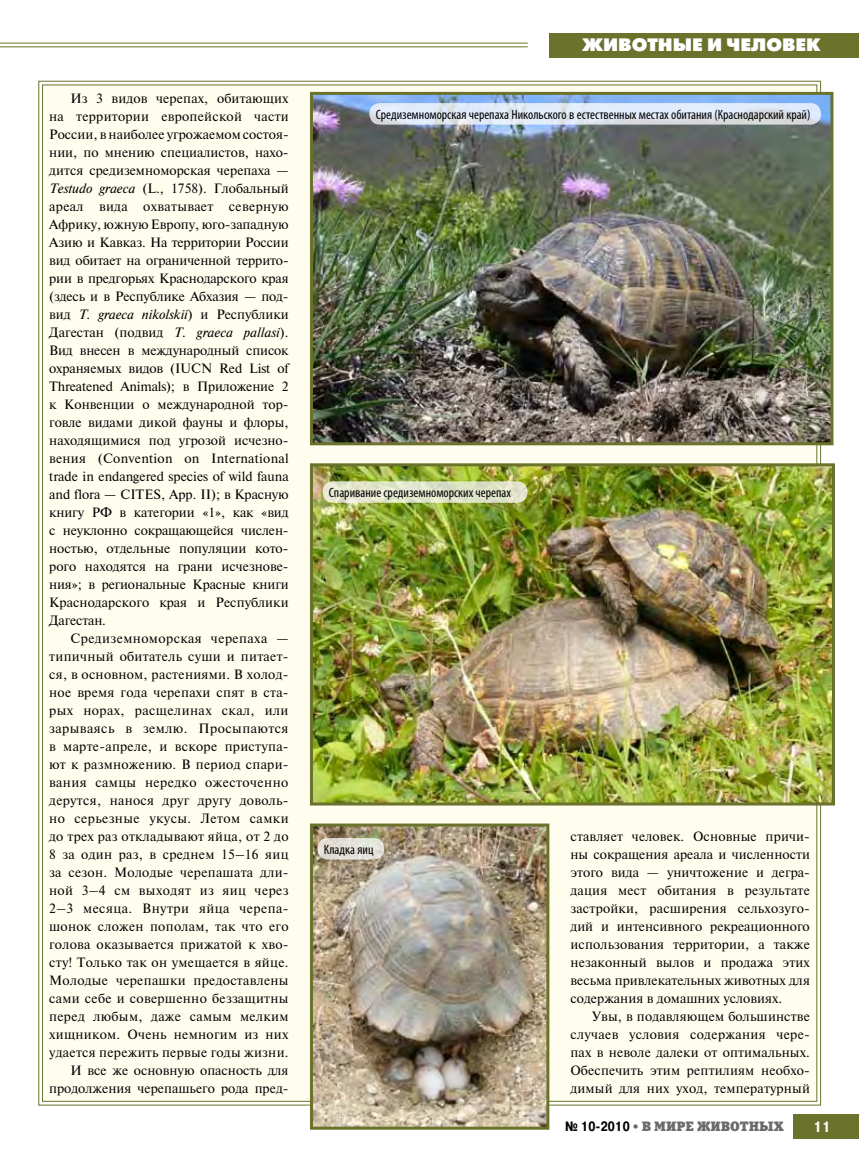
<style>
.page{position:relative;width:859px;height:1170px;background:#fff}
.page>*{position:absolute;margin:0;border:0;box-sizing:border-box;transform-origin:0 0}
.t1{font:18px "Futuris XC";color:#fff}
.t2{font:700 15px "Pragmatica Cond C";color:#fff}
.t3{font:13.5px/18px "Newton";letter-spacing:.02em;color:#000;text-align:justify}
.t4{font:condensed 13.5px "Myriad Pro";color:#000}
.t5{font:13.5px "Xenia C";color:#6a6a6a}
.s1{font-style:italic}
.s2{font-family:"Pragmatica Cond C";font-weight:700;color:#000}
</style>
<div class="page">
<div style="left:793px;top:1114px;width:66px;height:24px;background:#6a722c"></div>
<div style="left:549px;top:33px;width:310px;height:24px;background:#6a722c"></div>
<hr style="left:0;top:43px;width:528px;height:1px;background:#6a722c">
<hr style="left:0;top:46px;width:528px;height:1px;background:#6a722c">
<div style="left:38px;top:80px;width:783px;height:1025px;background:#fffdee"></div>
<img style="left:314px;top:96px;width:515px;height:345px">
<div style="left:310px;top:92px;width:523px;height:353px;border:3px solid #6a722c"></div>
<svg style="left:369px;top:103px;width:452px;height:22px;background:#dbe4f0"></svg>
<img style="left:314px;top:467px;width:517px;height:334px">
<div style="left:310px;top:463px;width:525px;height:342px;border:3px solid #6a722c"></div>
<svg style="left:323px;top:481px;width:204px;height:22px;background:#dfe3c7"></svg>
<img style="left:314px;top:827px;width:231px;height:298px">
<div style="left:310px;top:823px;width:239px;height:306px;border:3px solid #6a722c"></div>
<svg style="left:317px;top:838px;width:67px;height:21px"></svg>
<p class="t3" style="left:49px;top:89px;width:241px;text-indent:21px">Из 3 видов черепах, обитающих на территории европейской части России, в наиболее угрожаемом состоя&shy;нии, по мнению специалистов, нахо&shy;дится средиземноморская черепаха <span class="s1">— Testudo graeca</span> (L., 1758). Глобальный ареал вида охватывает северную Африку, южную Европу, юго-западную Азию и Кавказ. На территории России вид обитает на ограниченной террито&shy;рии в предгорьях Краснодарского края (здесь и в Республике Абхазия — под&shy;вид <span class="s1">T. graeca nikolskii</span>) и Республики Дагестан (подвид <span class="s1">T. graeca pallasi</span>).<br>Вид внесен в международный список охраняемых видов (IUCN Red List of Threatened Animals); в Приложение 2 к Конвенции о международной тор&shy;говле видами дикой фауны и флоры, находящимися под угрозой исчезно&shy;вения (Convention on International trade in endangered species of wild fauna and flora — СIТЕS, App. II); в Красную книгу РФ в категории «1», как «вид с неуклонно сокращающейся числен&shy;ностью, отдельные популяции кото&shy;рого находятся на грани исчезнове&shy;ния»; в региональные Красные книги Краснодарского края и Республики Дагестан.</p>
<p class="t3" style="left:49px;top:629px;width:241px;text-align:right">Средиземноморская черепаха — типичный обитатель суши и питает&shy;ся, в основном, растениями. В холод&shy;ное время года черепахи спят в ста&shy;рых норах, расщелинах скал, или зарываясь в землю. Просыпаются в марте-апреле, и вскоре приступа&shy;ют к размножению. В период спари&shy;вания самцы нередко ожесточенно дерутся, нанося друг другу доволь&shy;но серьезные укусы. Летом самки до трех раз откладывают яйца, от 2 до 8 за один раз, в среднем 15–16 яиц за сезон. Молодые черепашата дли&shy;ной 3–4 см выходят из яиц через 2–3 месяца. Внутри яйца черепа&shy;шонок сложен пополам, так что его голова оказывается прижатой к хво&shy;сту! Только так он умещается в яйце.<br>Молодые черепашки предоставлены сами себе и совершенно беззащитны перед любым, даже самым мелким хищником. Очень немногим из них удается пережить первые годы жизни.<br>И все же основную опасность для продолжения черепашьего рода пред-</p>
<h1 class="t1" style="left:582px;top:35px;width:240px">Животные и человек</h1>
<p class="t4" style="left:376px;top:106px;width:436px">Средиземноморская черепаха Никольского в естественных местах обитания (Краснодарский край)</p>
<p class="t4" style="left:329px;top:484px;width:184px">Спаривание средиземноморских черепах</p>
<p class="t4" style="left:324px;top:841px;width:51px">Кладка яиц</p>
<p class="t3" style="left:570px;top:827px;width:241px">ставляет человек. Основные причи&shy;ны сокращения ареала и численности этого вида — уничтожение и дегра&shy;дация мест обитания в результате застройки, расширения сельхозуго&shy;дий и интенсивного рекреационного использования территории, а также незаконный вылов и продажа этих весьма привлекательных животных для содержания в домашних условиях.</p>
<p class="t3" style="left:570px;top:1007px;width:241px;text-indent:21px">Увы, в подавляющем большинстве случаев условия содержания чере&shy;пах в неволе далеки от оптимальных.<br>Обеспечить этим рептилиям необхо&shy;димый для них уход, температурный</p>
<p class="t5" style="left:565px;top:1117px;width:220px"><span class="s2">№ 10-2010</span> • В МИРЕ ЖИВОТНЫХ</p>
<p class="t2" style="left:813px;top:1118px;width:19px">11</p>
</div>
